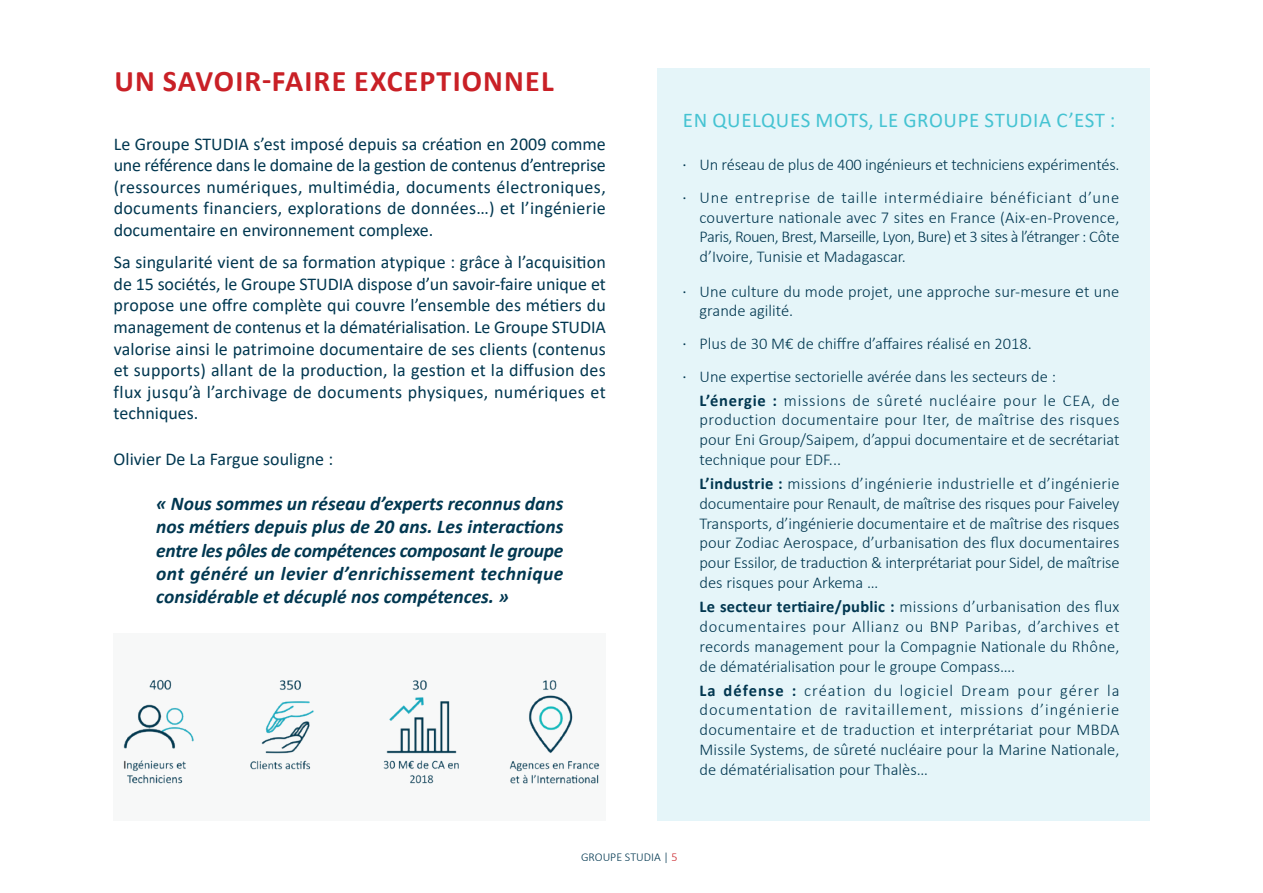
<style>
.page{position:relative;width:1263px;height:893px;background:#fff}
.page>*{position:absolute;margin:0;border:0;box-sizing:border-box;transform-origin:0 0}
.t1{font:700 30px "Calibri";letter-spacing:.04em;color:#c92026}
.t2{font:21px "Calibri";letter-spacing:.03em;color:#45c3d2}
.t3{font:italic 700 19.5px/23.4px "Calibri";color:#013750;text-align:justify}
.t4{font:18px/21.6px "Calibri";color:#013750;text-align:justify}
.t5{font:300 16.5px/19.8px "Calibri";color:#013750;text-align:justify}
.t6{font:300 12px "Calibri";color:#013750}
.s1{font-weight:400}
.s2{font-size:18px}
.s3{font-weight:700}
.s4{color:#c92026}
</style>
<div class="page">
<div style="left:657px;top:68px;width:492px;height:753px;background:#e5f5f9"></div>
<div style="left:114px;top:634px;width:492px;height:187px;background:#f7f8f8"></div>
<img style="left:123px;top:679px;width:477px;height:105px">
<h1 class="t1" style="left:114px;top:59px;width:441px">UN SAVOIR-FAIRE EXCEPTIONNEL</h1>
<p class="t4" style="left:114px;top:132px;width:494px">Le Groupe STUDIA s’est imposé depuis sa création en 2009 comme une référence dans le domaine de la gestion de contenus d’entreprise (ressources numériques, multimédia, documents électroniques, documents financiers, explorations de données…) et l’ingénierie documentaire en environnement complexe.</p>
<p class="t4" style="left:114px;top:251px;width:494px">Sa singularité vient de sa formation atypique : grâce à l’acquisition de 15 sociétés, le Groupe STUDIA dispose d’un savoir-faire unique et propose une offre complète qui couvre l’ensemble des métiers du management de contenus et la dématérialisation. Le Groupe STUDIA valorise ainsi le patrimoine documentaire de ses clients (contenus et supports) allant de la production, la gestion et la diffusion des flux jusqu’à l’archivage de documents physiques, numériques et techniques.</p>
<p class="t4" style="left:114px;top:447px;width:221px">Olivier De La Fargue souligne :</p>
<p class="t3" style="left:156px;top:491px;width:409px">« Nous sommes un réseau d’experts reconnus dans nos métiers depuis plus de 20 ans. Les interactions entre les pôles de compétences composant le groupe ont généré un levier d’enrichissement technique considérable et décuplé nos compétences. »</p>
<p class="t2" style="left:683px;top:106px;width:434px">EN QUELQUES MOTS, LE GROUPE STUDIA C’EST :</p>
<p class="t5" style="left:682px;top:148px;width:439px;line-height:32.5px"><span class="s1">·</span> Un réseau de plus de 400 ingénieurs et techniciens expérimentés. <span class="s1">·</span> Une entreprise de taille intermédiaire bénéficiant d’une</p>
<p class="t5" style="left:699px;top:207px;width:421px">couverture nationale avec 7 sites en France (Aix-en-Provence, Paris, Rouen, Brest, Marseille, Lyon, Bure) et 3 sites à l’étranger : Côte d’Ivoire, Tunisie et Madagascar.</p>
<p class="t5" style="left:699px;top:281px;width:421px;text-indent:-17px"><span class="s1">·</span> Une culture du mode projet, une approche sur-mesure <span class="s2">e</span>t une grande agilité.</p>
<p class="t5" style="left:682px;top:327px;width:375px;line-height:32.5px"><span class="s1">·</span> Plus de 30 M€ de chiffre d’affaires réalisé en 2018.<br><span class="s1">·</span> Une expertise sectorielle avérée dans les secteurs de :</p>
<p class="t5" style="left:699px;top:390px;width:421px"><span class="s3">L’énergie :</span> missions de sûreté nucléaire pour le CEA, de production documentaire pour Iter, de maîtrise des risques pour Eni Group/Saipem, d’appui documentaire et de secrétariat technique pour EDF...</p>
<p class="t5" style="left:699px;top:473px;width:421px"><span class="s3">L’industrie :</span> missions d’ingénierie industrielle et d’ingénierie documentaire pour Renault, de maîtrise des risques pour Faiveley Transports, d’ingénierie documentaire et de maîtrise des risques pour Zodiac Aerospace, d’urbanisation des flux documentaires pour Essilor, de traduction &amp; interprétariat pour Sidel, de maîtrise des risques pour Arkema …</p>
<p class="t5" style="left:699px;top:597px;width:421px"><span class="s3">Le secteur tertiaire/public :</span> missions d’urbanisation des flux documentaires pour Allianz ou BNP Paribas, d’archives et records management pour la Compagnie Nationale du Rhône, de dématérialisation pour le groupe Compass….</p>
<p class="t5" style="left:699px;top:680px;width:421px"><span class="s3">La défense :</span> création du logiciel Dream pour gérer la documentation de ravitaillement, missions d’ingénierie documentaire et de traduction et interprétariat pour MBDA Missile Systems, de sûreté nucléaire pour la Marine Nationale, de dématérialisation pour Thalès…</p>
<p class="t6" style="left:581px;top:849px;width:98px">GROUPE STUDIA | <span class="s4">5</span></p>
</div>
